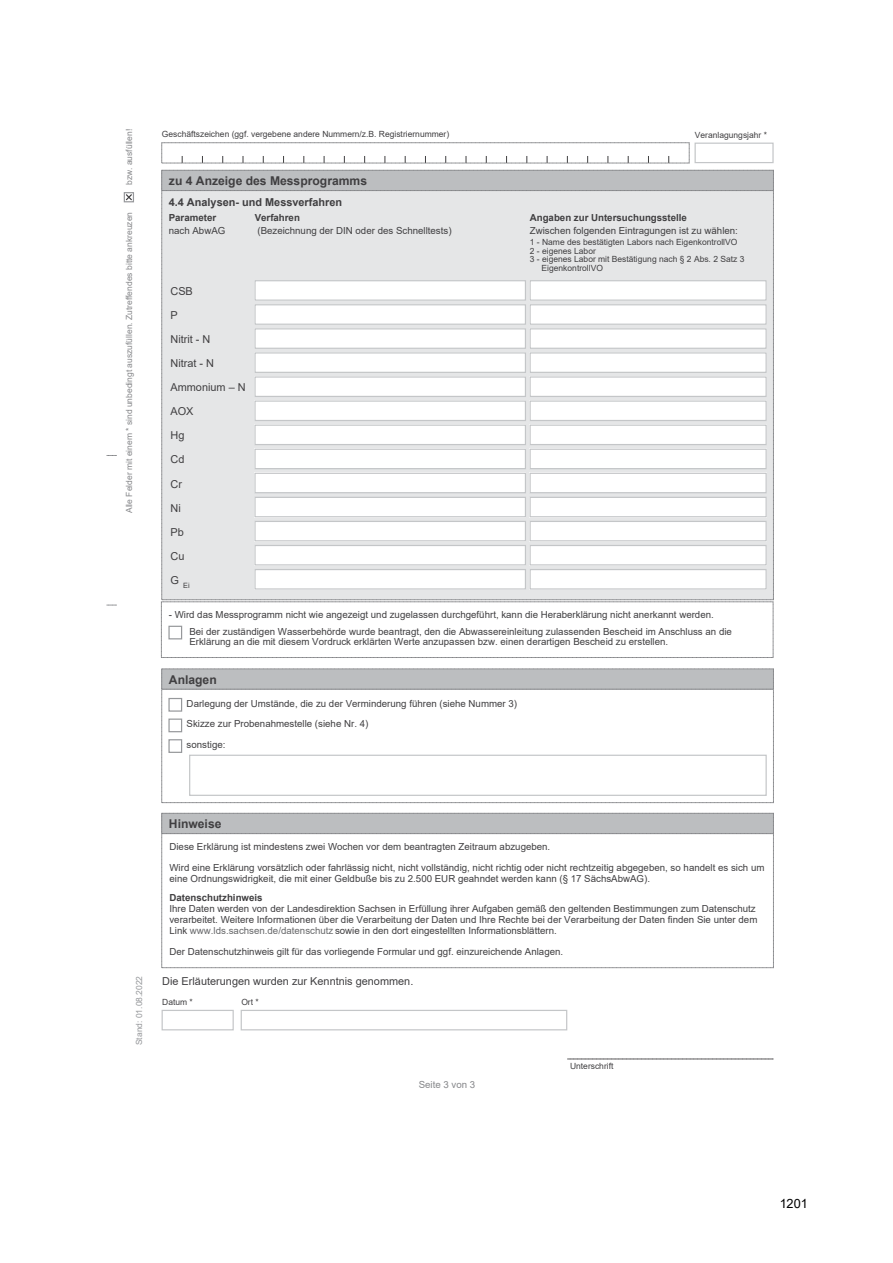
<style>
.page{position:relative;width:893px;height:1263px;background:#fff}
.page>*{position:absolute;margin:0;border:0;box-sizing:border-box;transform-origin:0 0}
.t1{font:12.75px "Arial";color:#000}
.t2{font:700 12.15px "Arial";color:#403f41}
.t3{font:10.95px/24px "Arial";color:#403f41}
.t4{font:700 10.95px "Arial";color:#403f41}
.t5{font:9.75px/10.8px "Arial";color:#403f41}
.t6{font:700 9.75px "Arial";color:#403f41}
.t7{font:9.75px "Arial";color:#86878a}
.t8{font:8.55px "Arial";color:#403f41}
.t9{font:8.55px "Arial";color:#86878a}
.t10{font:8.55px "Arial";color:#96989b}
.t11{font:7.35px "Arial";color:#403f41}
.s1{color:#67686a}
</style>
<div class="page">
<div style="left:161px;top:602px;width:612px;height:56px;border:1px dashed #86878a"></div>
<div style="left:162px;top:191px;width:611px;height:408px;background:#e5e6e7"></div>
<div style="left:162px;top:833px;width:612px;height:135px;border:1px dashed #86878a"></div>
<div style="left:162px;top:813px;width:612px;height:21px;background:#bcbec0"></div>
<div style="left:162px;top:813px;width:612px;height:21px;border:1px dashed #86878a"></div>
<div style="left:162px;top:170px;width:612px;height:21px;background:#bcbec0"></div>
<div style="left:162px;top:170px;width:612px;height:21px;border:1px dashed #86878a"></div>
<svg style="left:567px;top:1059px;width:207px;height:1px"></svg>
<div style="left:162px;top:688px;width:612px;height:115px;border:1px dashed #86878a"></div>
<div style="left:162px;top:669px;width:612px;height:20px;background:#bcbec0"></div>
<div style="left:162px;top:669px;width:612px;height:20px;border:1px dashed #86878a"></div>
<div style="left:694px;top:143px;width:80px;height:20px;border:1px solid #c4c6c8"></div>
<div style="left:124px;top:192px;width:10px;height:10px;border:1px solid #96989b"></div>
<svg style="left:124px;top:193px;width:9px;height:9px"></svg>
<div style="left:254px;top:280px;width:272px;height:21px;background:#fff"></div>
<div style="left:254px;top:280px;width:272px;height:21px;border:1px solid #c4c6c8"></div>
<div style="left:529px;top:280px;width:238px;height:21px;background:#fff"></div>
<div style="left:529px;top:280px;width:238px;height:21px;border:1px solid #c4c6c8"></div>
<div style="left:254px;top:304px;width:272px;height:21px;background:#fff"></div>
<div style="left:254px;top:304px;width:272px;height:21px;border:1px solid #c4c6c8"></div>
<div style="left:529px;top:304px;width:238px;height:21px;background:#fff"></div>
<div style="left:529px;top:304px;width:238px;height:21px;border:1px solid #c4c6c8"></div>
<div style="left:254px;top:328px;width:272px;height:21px;background:#fff"></div>
<div style="left:254px;top:328px;width:272px;height:21px;border:1px solid #c4c6c8"></div>
<div style="left:529px;top:328px;width:238px;height:21px;background:#fff"></div>
<div style="left:529px;top:328px;width:238px;height:21px;border:1px solid #c4c6c8"></div>
<div style="left:254px;top:352px;width:272px;height:21px;background:#fff"></div>
<div style="left:254px;top:352px;width:272px;height:21px;border:1px solid #c4c6c8"></div>
<div style="left:529px;top:352px;width:238px;height:21px;background:#fff"></div>
<div style="left:529px;top:352px;width:238px;height:21px;border:1px solid #c4c6c8"></div>
<div style="left:254px;top:376px;width:272px;height:21px;background:#fff"></div>
<div style="left:254px;top:376px;width:272px;height:21px;border:1px solid #c4c6c8"></div>
<div style="left:529px;top:376px;width:238px;height:21px;background:#fff"></div>
<div style="left:529px;top:376px;width:238px;height:21px;border:1px solid #c4c6c8"></div>
<div style="left:254px;top:400px;width:272px;height:21px;background:#fff"></div>
<div style="left:254px;top:400px;width:272px;height:21px;border:1px solid #c4c6c8"></div>
<div style="left:529px;top:400px;width:238px;height:21px;background:#fff"></div>
<div style="left:529px;top:400px;width:238px;height:21px;border:1px solid #c4c6c8"></div>
<div style="left:254px;top:424px;width:272px;height:21px;background:#fff"></div>
<div style="left:254px;top:424px;width:272px;height:21px;border:1px solid #c4c6c8"></div>
<div style="left:529px;top:424px;width:238px;height:21px;background:#fff"></div>
<div style="left:529px;top:424px;width:238px;height:21px;border:1px solid #c4c6c8"></div>
<div style="left:254px;top:449px;width:272px;height:20px;background:#fff"></div>
<div style="left:254px;top:449px;width:272px;height:20px;border:1px solid #c4c6c8"></div>
<div style="left:529px;top:449px;width:238px;height:20px;background:#fff"></div>
<div style="left:529px;top:449px;width:238px;height:20px;border:1px solid #c4c6c8"></div>
<div style="left:254px;top:473px;width:272px;height:20px;background:#fff"></div>
<div style="left:254px;top:473px;width:272px;height:20px;border:1px solid #c4c6c8"></div>
<div style="left:529px;top:473px;width:238px;height:20px;background:#fff"></div>
<div style="left:529px;top:473px;width:238px;height:20px;border:1px solid #c4c6c8"></div>
<div style="left:254px;top:497px;width:272px;height:20px;background:#fff"></div>
<div style="left:254px;top:497px;width:272px;height:20px;border:1px solid #c4c6c8"></div>
<div style="left:529px;top:497px;width:238px;height:20px;background:#fff"></div>
<div style="left:529px;top:497px;width:238px;height:20px;border:1px solid #c4c6c8"></div>
<div style="left:254px;top:521px;width:272px;height:20px;background:#fff"></div>
<div style="left:254px;top:521px;width:272px;height:20px;border:1px solid #c4c6c8"></div>
<div style="left:529px;top:521px;width:238px;height:20px;background:#fff"></div>
<div style="left:529px;top:521px;width:238px;height:20px;border:1px solid #c4c6c8"></div>
<div style="left:254px;top:545px;width:272px;height:20px;background:#fff"></div>
<div style="left:254px;top:545px;width:272px;height:20px;border:1px solid #c4c6c8"></div>
<div style="left:529px;top:545px;width:238px;height:20px;background:#fff"></div>
<div style="left:529px;top:545px;width:238px;height:20px;border:1px solid #c4c6c8"></div>
<div style="left:254px;top:569px;width:272px;height:21px;background:#fff"></div>
<div style="left:254px;top:569px;width:272px;height:21px;border:1px solid #c4c6c8"></div>
<div style="left:529px;top:569px;width:238px;height:21px;background:#fff"></div>
<div style="left:529px;top:569px;width:238px;height:21px;border:1px solid #c4c6c8"></div>
<div style="left:168px;top:626px;width:14px;height:13px;border:1px solid #96989b"></div>
<div style="left:168px;top:698px;width:14px;height:14px;border:1px solid #96989b"></div>
<div style="left:168px;top:718px;width:14px;height:14px;border:1px solid #96989b"></div>
<div style="left:168px;top:739px;width:14px;height:14px;border:1px solid #96989b"></div>
<div style="left:189px;top:755px;width:578px;height:41px;border:1px solid #c4c6c8"></div>
<div style="left:162px;top:1010px;width:72px;height:20px;border:1px solid #c4c6c8"></div>
<div style="left:241px;top:1010px;width:326px;height:20px;border:1px solid #c4c6c8"></div>
<p class="t9" style="left:123px;top:185px;width:58px;rotate:-90deg">bzw. ausfüllen!</p>
<p class="t9" style="left:123px;top:513px;width:303px;rotate:-90deg">Alle Felder mit einem * sind unbedingt auszufüllen. Zutreffendes bitte ankreuzen</p>
<p class="t8" style="left:162px;top:128px;width:289px">Geschäftszeichen (ggf. vergebene andere Nummern/z.B. Registriernummer)</p>
<p class="t8" style="left:695px;top:129px;width:74px">Veranlagungsjahr *</p>
<p class="t2" style="left:169px;top:173px;width:200px">zu 4 Anzeige des Messprogramms</p>
<p class="t4" style="left:169px;top:195px;width:175px">4.4 Analysen- und Messverfahren</p>
<p class="t5" style="left:169px;top:225px;width:58px">nach AbwAG</p>
<p class="t5" style="left:257px;top:225px;width:196px">(Bezeichnung der DIN oder des Schnelltests)</p>
<p class="t6" style="left:255px;top:210px;width:47px">Verfahren</p>
<p class="t6" style="left:530px;top:210px;width:159px">Angaben zur Untersuchungsstelle</p>
<p class="t6" style="left:169px;top:210px;width:49px">Parameter</p>
<p class="t5" style="left:530px;top:225px;width:210px">Zwischen folgenden Eintragungen ist zu wählen:</p>
<p class="t3" style="left:170px;top:279px;width:77px">CSB<br>P<br>Nitrit - N<br>Nitrat - N<br>Ammonium – N<br>AOX<br>Hg<br>Cd<br>Cr<br>Ni<br>Pb<br>Cu</p>
<p class="t11" style="left:170px;top:580px;width:21px"><sup>G</sup> Ei</p>
<p class="t8" style="left:530px;top:236px;width:209px">1 - Name des bestätigten Labors nach EigenkontrollVO</p>
<p class="t8" style="left:530px;top:245px;width:68px">2 - eigenes Labor</p>
<p class="t8" style="left:530px;top:253px;width:216px">3 - eigenes Labor mit Bestätigung nach § 2 Abs. 2 Satz 3</p>
<p class="t8" style="left:542px;top:262px;width:63px">EigenkontrollVO</p>
<p class="t5" style="left:189px;top:606px;width:544px;line-height:17.2px;text-indent:-21px">- Wird das Messprogramm nicht wie angezeigt und zugelassen durchgeführt, kann die Heraberklärung nicht anerkannt werden.<br>Bei der zuständigen Wasserbehörde wurde beantragt, den die Abwassereinleitung zulassenden Bescheid im Anschluss an die</p>
<p class="t5" style="left:189px;top:636px;width:480px">Erklärung an die mit diesem Vordruck erklärten Werte anzupassen bzw. einen derartigen Bescheid zu erstellen.</p>
<p class="t2" style="left:169px;top:671px;width:49px">Anlagen</p>
<p class="t5" style="left:187px;top:693px;width:332px;line-height:20.7px">Darlegung der Umstände, die zu der Verminderung führen (siehe Nummer 3)<br>Skizze zur Probenahmestelle (siehe Nr. 4)<br>sonstige:</p>
<p class="t10" style="left:133px;top:1045px;width:71px;rotate:-90deg">Stand: 01.08.2022</p>
<p class="t2" style="left:169px;top:816px;width:54px">Hinweise</p>
<p class="t5" style="left:169px;top:841px;width:382px">Diese Erklärung ist mindestens zwei Wochen vor dem beantragten Zeitraum abzugeben.</p>
<p class="t5" style="left:169px;top:862px;width:596px">Wird eine Erklärung vorsätzlich oder fahrlässig nicht, nicht vollständig, nicht richtig oder nicht rechtzeitig abgegeben, so handelt es sich um eine Ordnungswidrigkeit, die mit einer Geldbuße bis zu 2.500 EUR geahndet werden kann (§ 17 SächsAbwAG).</p>
<p class="t6" style="left:169px;top:891px;width:95px">Datenschutzhinweis</p>
<p class="t5" style="left:169px;top:903px;width:589px">Ihre Daten werden von der Landesdirektion Sachsen in Erfüllung ihrer Aufgaben gemäß den geltenden Bestimmungen zum Datenschutz verarbeitet. Weitere Informationen über die Verarbeitung der Daten und Ihre Rechte bei der Verarbeitung der Daten finden Sie unter dem<br>Link <span class="s1">www.lds.sachsen.de/datenschutz</span> sowie in den dort eingestellten Informationsblättern.</p>
<p class="t5" style="left:169px;top:946px;width:395px">Der Datenschutzhinweis gilt für das vorliegende Formular und ggf. einzureichende Anlagen.</p>
<p class="t3" style="left:162px;top:969px;width:253px">Die Erläuterungen wurden zur Kenntnis genommen.</p>
<p class="t8" style="left:162px;top:996px;width:32px">Datum *</p>
<p class="t8" style="left:241px;top:996px;width:19px">Ort *</p>
<p class="t7" style="left:419px;top:1077px;width:58px">Seite 3 von 3</p>
<p class="t8" style="left:570px;top:1060px;width:45px">Unterschrift</p>
<h1 class="t1" style="left:780px;top:1194px;width:30px">1201</h1>
</div>
